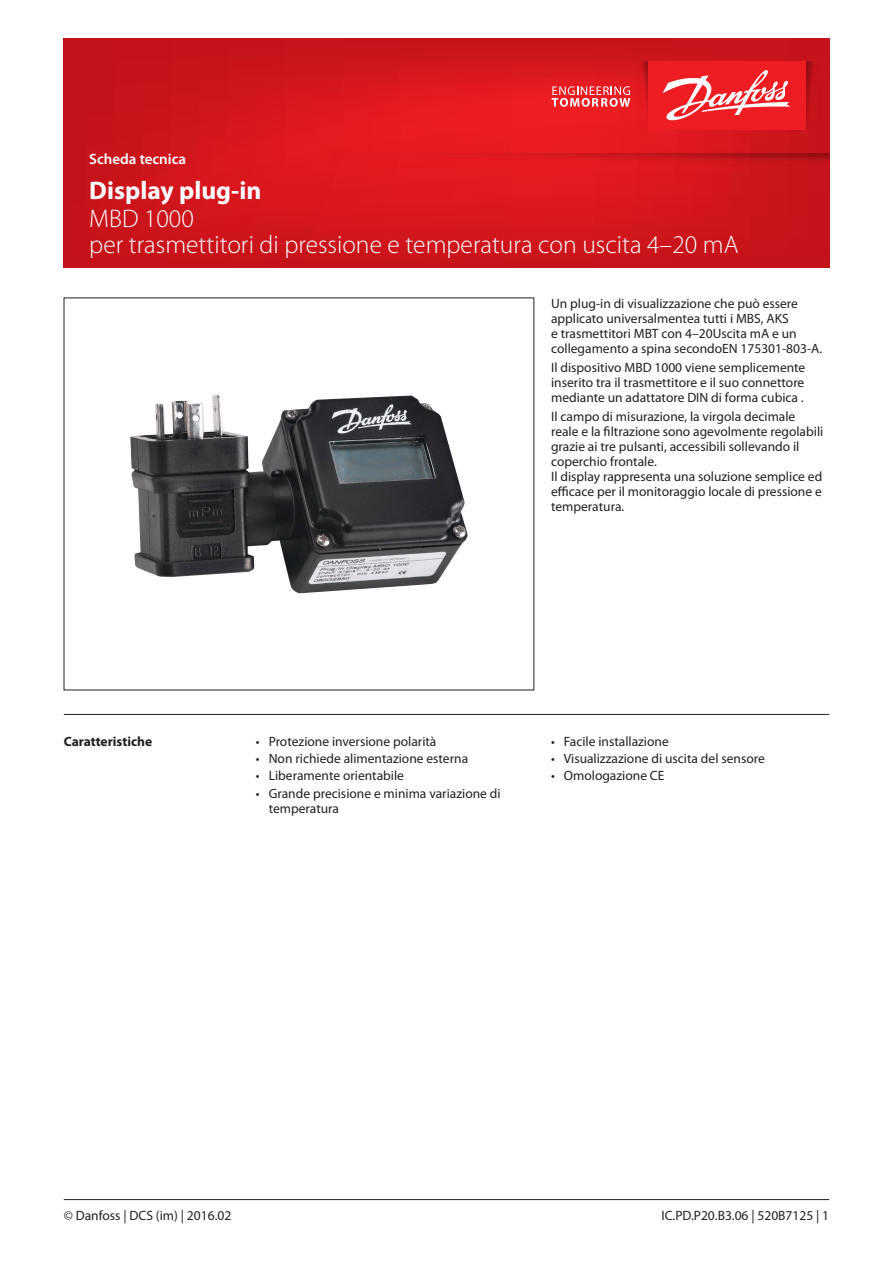
<style>
.page{position:relative;width:893px;height:1263px;background:#fff}
.page>*{position:absolute;margin:0;border:0;box-sizing:border-box;transform-origin:0 0}
.t1{font:300 25.5px/25.5px "Myriad Pro";color:#fff}
.t2{font:700 25.5px "Myriad Pro";color:#fff}
.t3{font:600 15px "Myriad Pro";color:#fff}
.Litterature_No{font:13.5px/15px "Myriad Pro";color:#231f20}
.t4{font:700 13.5px "Myriad Pro";color:#231f20}
</style>
<div class="page">
<svg style="left:64px;top:38px;width:765px;height:230px;background:#d3151d"></svg>
<svg style="left:806px;top:61px;width:13px;height:69px"></svg>
<svg style="left:636px;top:61px;width:12px;height:69px"></svg>
<div style="left:648px;top:61px;width:158px;height:69px;background:#ee1d23"></div>
<svg style="left:552px;top:86px;width:78px;height:21px;background:#f0696d"></svg>
<svg style="left:662px;top:70px;width:128px;height:51px"></svg>
<svg style="left:332px;top:153px;width:497px;height:13px;background:#d4171d"></svg>
<hr style="left:64px;top:1199px;width:765px;height:1px;background:#231f20">
<img style="left:130px;top:394px;width:338px;height:199px">
<hr style="left:64px;top:714px;width:765px;height:1px;background:#231f20">
<p class="t3" style="left:89px;top:151px;width:98px">Scheda tecnica</p>
<h1 class="t2" style="left:89px;top:176px;width:173px">Display plug-in</h1>
<h1 class="t1" style="left:89px;top:206px;width:651px">MBD 1000<br>per trasmettitori di pressione e temperatura con uscita 4–20 mA</h1>
<p class="Litterature_No" style="left:551px;top:296px;width:273px">Un plug-in di visualizzazione che può essere applicato universalmentea tutti i MBS, AKS<br>e trasmettitori MBT con 4–20Uscita mA e un collegamento a spina secondoEN 175301-803-A.</p>
<p class="Litterature_No" style="left:551px;top:360px;width:256px;text-align:justify">Il dispositivo MBD 1000 viene semplicemente inserito tra il trasmettitore e il suo connettore mediante un adattatore DIN di forma cubica .</p>
<p class="Litterature_No" style="left:551px;top:410px;width:274px">Il campo di misurazione, la virgola decimale reale e la filtrazione sono agevolmente regolabili grazie ai tre pulsanti, accessibili sollevando il coperchio frontale.<br>Il display rappresenta una soluzione semplice ed efficace per il monitoraggio locale di pressione e temperatura.</p>
<p class="t4" style="left:64px;top:734px;width:90px">Caratteristiche</p>
<p class="Litterature_No" style="left:256px;top:734px;width:182px">• Protezione inversione polarità</p>
<p class="Litterature_No" style="left:256px;top:752px;width:214px">• Non richiede alimentazione esterna</p>
<p class="Litterature_No" style="left:256px;top:769px;width:150px">• Liberamente orientabile</p>
<p class="Litterature_No" style="left:269px;top:786px;width:233px;text-indent:-13px">• Grande precisione e minima variazione di temperatura</p>
<p class="Litterature_No" style="left:551px;top:734px;width:119px">• Facile installazione</p>
<p class="Litterature_No" style="left:551px;top:752px;width:215px">• Visualizzazione di uscita del sensore</p>
<p class="Litterature_No" style="left:551px;top:769px;width:115px">• Omologazione CE</p>
<p class="Litterature_No" style="left:64px;top:1209px;width:169px">© Danfoss | DCS (im) | 2016.02</p>
<p class="Litterature_No" style="left:661px;top:1209px;width:169px">IC.PD.P20.B3.06 | 520B7125 | 1</p>
</div>
